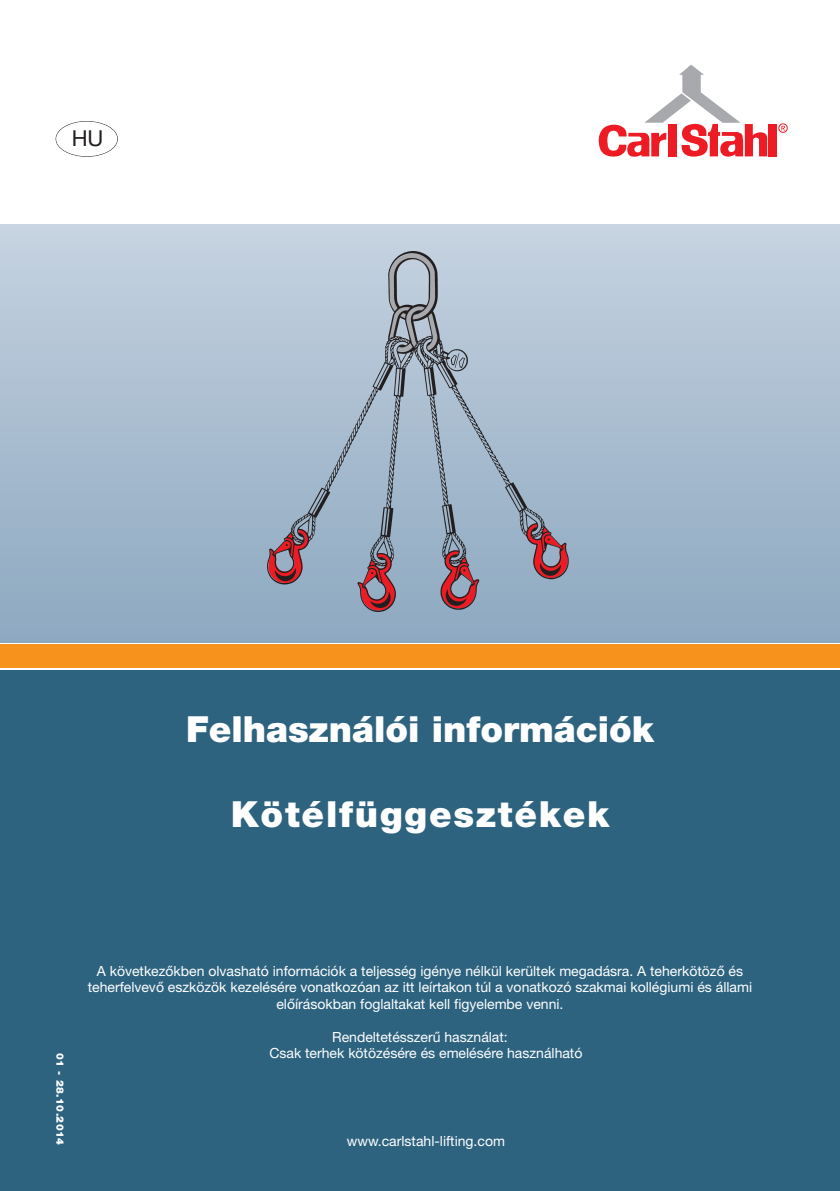
<style>
.page{position:relative;width:840px;height:1191px;background:#fff}
.page>*{position:absolute;margin:0;border:0;box-sizing:border-box;transform-origin:0 0}
.t1{font:900 36px "Helvetica Neue LT Pro";color:#fff}
.t2{font:900 36px "Helvetica Neue LT Pro";letter-spacing:.05em;color:#fff}
.t3{font:22px "Helvetica Neue LT Pro";color:#231f20}
.t4{font:14px/16.6px "Helvetica Neue LT Pro";color:#fff;text-align:center}
.t5{font:900 10.2px "Helvetica Neue LT Pro";letter-spacing:.05em;color:#fff}
</style>
<div class="page">
<div style="left:0;top:670px;width:839px;height:521px;background:#2d637f"></div>
<div style="left:768px;top:124px;width:8px;height:32px;background:#ed1c24"></div>
<svg style="left:598px;top:65px;width:168px;height:92px"></svg>
<svg style="left:781px;top:126px;width:3px;height:5px"></svg>
<div style="left:778px;top:123px;width:9px;height:10px;border:1px solid #ed1c24;border-radius:50%"></div>
<div style="left:0;top:224px;width:839px;height:418px;background:linear-gradient(to bottom,#c6d3e0,#8ca8c0)"></div>
<div style="left:0;top:644px;width:839px;height:24px;background:#f7931d"></div>
<img style="left:267px;top:252px;width:304px;height:359px">
<div style="left:56px;top:121px;width:62px;height:36px;border:1px solid #231f20;border-radius:50%"></div>
<h2 class="t3" style="left:72px;top:130px;width:33px">HU</h2>
<h1 class="t1" style="left:186px;top:708px;width:469px">Felhasználói információk</h1>
<h1 class="t2" style="left:230px;top:793px;width:380px">Kötélfüggesztékek</h1>
<p class="t5" style="left:66px;top:1052px;width:94px;rotate:90deg">01 - 28.10.2014</p>
<p class="t4" style="left:88px;top:963px;width:665px">A következőkben olvasható információk a teljesség igénye nélkül kerültek megadásra. A teherkötöző és teherfelvevő eszközök kezelésére vonatkozóan az itt leírtakon túl a vonatkozó szakmai kollégiumi és állami előírásokban foglaltakat kell figyelembe venni.</p>
<p class="t4" style="left:269px;top:1030px;width:314px;text-align:left;text-indent:63px">Rendeltetésszerű használat:<br>Csak terhek kötözésére és emelésére használható</p>
<p class="t4" style="left:346px;top:1133px;width:160px">www.carlstahl-lifting.com</p>
</div>
